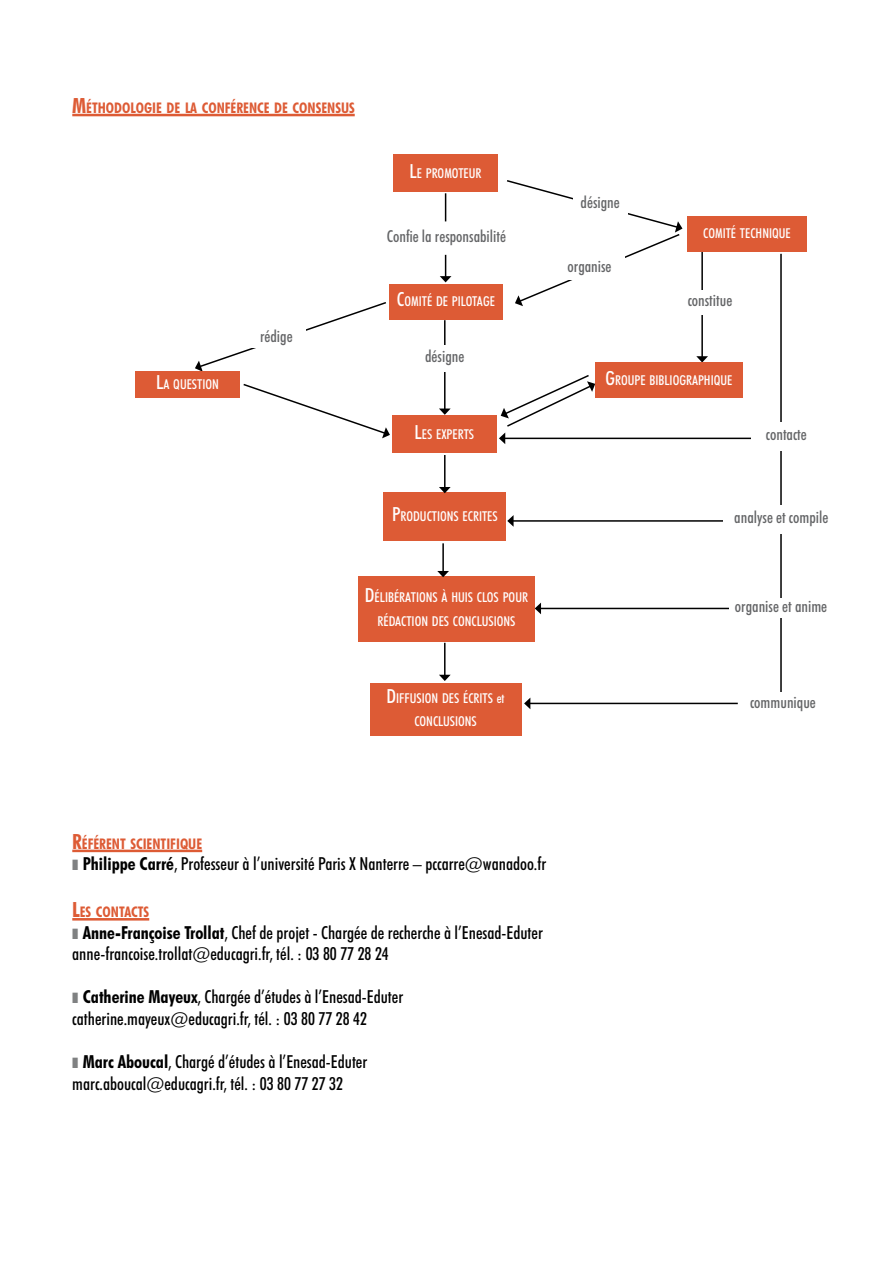
<style>
.page{position:relative;width:893px;height:1263px;background:#fff}
.page>*{position:absolute;margin:0;border:0;box-sizing:border-box;transform-origin:0 0}
.t1{font:500 condensed 18px/21.6px "Futura BT";color:#000}
.t2{font:500 condensed 16.5px "Futura BT";color:#646567}
.t3{font:700 condensed 14.7px "Futura BT";color:#dd5b35}
.t4{font:500 condensed 13.65px/23.4px "Futura BT";color:#fff;text-align:center}
.s1{font-size:21px}
.s2{font-size:19.5px}
.s3{font-size:13.5px}
.s4{font-weight:700}
</style>
<div class="page">
<hr style="left:72px;top:850px;width:130px;height:2px;background:#dd5b35">
<hr style="left:72px;top:918px;width:77px;height:2px;background:#dd5b35">
<svg style="left:195px;top:302px;width:191px;height:69px"></svg>
<hr style="left:505px;top:438px;width:253px;height:1px;background:#000">
<hr style="left:513px;top:520px;width:222px;height:2px;background:#000">
<svg style="left:507px;top:515px;width:7px;height:12px"></svg>
<hr style="left:540px;top:608px;width:208px;height:1px;background:#000">
<svg style="left:535px;top:603px;width:6px;height:11px"></svg>
<hr style="left:530px;top:703px;width:208px;height:1px;background:#000">
<svg style="left:524px;top:698px;width:6px;height:11px"></svg>
<hr style="left:444px;top:320px;width:2px;height:89px;background:#000">
<svg style="left:439px;top:408px;width:12px;height:7px"></svg>
<hr style="left:701px;top:251px;width:2px;height:106px;background:#000">
<svg style="left:696px;top:356px;width:12px;height:6px"></svg>
<hr style="left:780px;top:254px;width:2px;height:446px;background:#000">
<hr style="left:445px;top:193px;width:1px;height:84px;background:#000">
<svg style="left:440px;top:276px;width:11px;height:6px"></svg>
<div style="left:393px;top:154px;width:105px;height:38px;background:#dd5b35"></div>
<div style="left:389px;top:284px;width:114px;height:35px;background:#dd5b35"></div>
<div style="left:392px;top:415px;width:105px;height:38px;background:#dd5b35"></div>
<div style="left:384px;top:492px;width:122px;height:48px;background:#dd5b35"></div>
<div style="left:358px;top:576px;width:177px;height:66px;background:#dd5b35"></div>
<div style="left:351px;top:222px;width:190px;height:32px;background:#fff"></div>
<div style="left:655px;top:290px;width:110px;height:24px;background:#fff"></div>
<div style="left:247px;top:329px;width:59px;height:18px;background:#fff"></div>
<div style="left:751px;top:422px;width:71px;height:29px;background:#fff"></div>
<div style="left:724px;top:505px;width:115px;height:28px;background:#fff"></div>
<div style="left:729px;top:598px;width:104px;height:20px;background:#fff"></div>
<div style="left:739px;top:692px;width:88px;height:23px;background:#fff"></div>
<div style="left:370px;top:684px;width:151px;height:52px;background:#dd5b35"></div>
<div style="left:135px;top:371px;width:105px;height:27px;background:#dd5b35"></div>
<div style="left:687px;top:216px;width:119px;height:35px;background:#dd5b35"></div>
<div style="left:595px;top:362px;width:148px;height:36px;background:#dd5b35"></div>
<hr style="left:444px;top:455px;width:2px;height:33px;background:#000">
<svg style="left:439px;top:487px;width:12px;height:6px"></svg>
<div style="left:386px;top:345px;width:117px;height:26px;background:#fff"></div>
<hr style="left:442px;top:543px;width:2px;height:29px;background:#000">
<svg style="left:437px;top:571px;width:12px;height:6px"></svg>
<hr style="left:444px;top:643px;width:2px;height:32px;background:#000">
<svg style="left:439px;top:675px;width:12px;height:6px"></svg>
<svg style="left:499px;top:375px;width:96px;height:69px"></svg>
<svg style="left:507px;top:180px;width:175px;height:126px"></svg>
<div style="left:554px;top:256px;width:71px;height:24px;background:#fff"></div>
<svg style="left:243px;top:383px;width:147px;height:55px"></svg>
<hr style="left:72px;top:114px;width:283px;height:2px;background:#dd5b35">
<p class="t3" style="left:72px;top:99px;width:284px"><span class="s1">M</span>ÉTHODOLOGIE DE LA CONFÉRENCE DE CONSENSUS</p>
<p class="t4" style="left:156px;top:372px;width:64px"><span class="s2">L</span>a question</p>
<p class="t2" style="left:260px;top:326px;width:34px">rédige</p>
<p class="t4" style="left:409px;top:161px;width:74px"><span class="s2">L</span>e promoteur</p>
<p class="t2" style="left:387px;top:226px;width:121px">Confie la responsabilité</p>
<p class="t4" style="left:397px;top:290px;width:99px"><span class="s2">C</span>omité de pilotage</p>
<p class="t2" style="left:425px;top:346px;width:41px">désigne</p>
<p class="t4" style="left:414px;top:422px;width:61px"><span class="s2">L</span>es experts</p>
<p class="t4" style="left:392px;top:504px;width:107px"><span class="s2">P</span>roductions ecrites</p>
<p class="t4" style="left:365px;top:585px;width:165px"><span class="s2">D</span>élibérations à huis clos pour rédaction des conclusions</p>
<p class="t4" style="left:387px;top:686px;width:119px"><span class="s2">D</span>iffusion des écrits <span class="s3">et </span>conclusions</p>
<p class="t2" style="left:581px;top:192px;width:41px">désigne</p>
<p class="t2" style="left:568px;top:256px;width:46px">organise</p>
<p class="t4" style="left:703px;top:222px;width:89px">comité technique</p>
<p class="t2" style="left:688px;top:290px;width:46px">constitue</p>
<p class="t4" style="left:606px;top:368px;width:128px"><span class="s2">G</span>roupe bibliographique</p>
<p class="t2" style="left:766px;top:424px;width:42px">contacte</p>
<p class="t2" style="left:734px;top:507px;width:96px">analyse et compile</p>
<p class="t2" style="left:735px;top:596px;width:94px">organise et anime</p>
<p class="t2" style="left:750px;top:692px;width:67px">communique</p>
<p class="t3" style="left:72px;top:834px;width:131px"><span class="s1">R</span>ÉFÉRENT SCIENTIFIQUE</p>
<p class="t1" style="left:83px;top:853px;width:465px"><span class="s4">PHILIPPE CARRÉ</span>, Professeur à l’université Paris X Nanterre – pccarre@wanadoo.fr</p>
<p class="t3" style="left:72px;top:903px;width:78px"><span class="s1">L</span>ES CONTACTS</p>
<p class="t1" style="left:72px;top:921px;width:472px;text-indent:10px"><span class="s4">ANNE-FRANÇOISE TROLLAT</span>, Chef de projet - Chargée de recherche à l’Enesad-Eduter anne-francoise.trollat@educagri.fr, tél. : 03 80 77 28 24</p>
<p class="t1" style="left:72px;top:986px;width:332px;text-indent:10px"><span class="s4">CATHERINE MAYEUX</span>, Chargée d’études à l’Enesad-Eduter catherine.mayeux@educagri.fr, tél. : 03 80 77 28 42</p>
<p class="t1" style="left:72px;top:1051px;width:297px;text-indent:10px"><span class="s4">MARC ABOUCAL</span>, Chargé d’études à l’Enesad-Eduter marc.aboucal@educagri.fr, tél. : 03 80 77 27 32</p>
</div>
